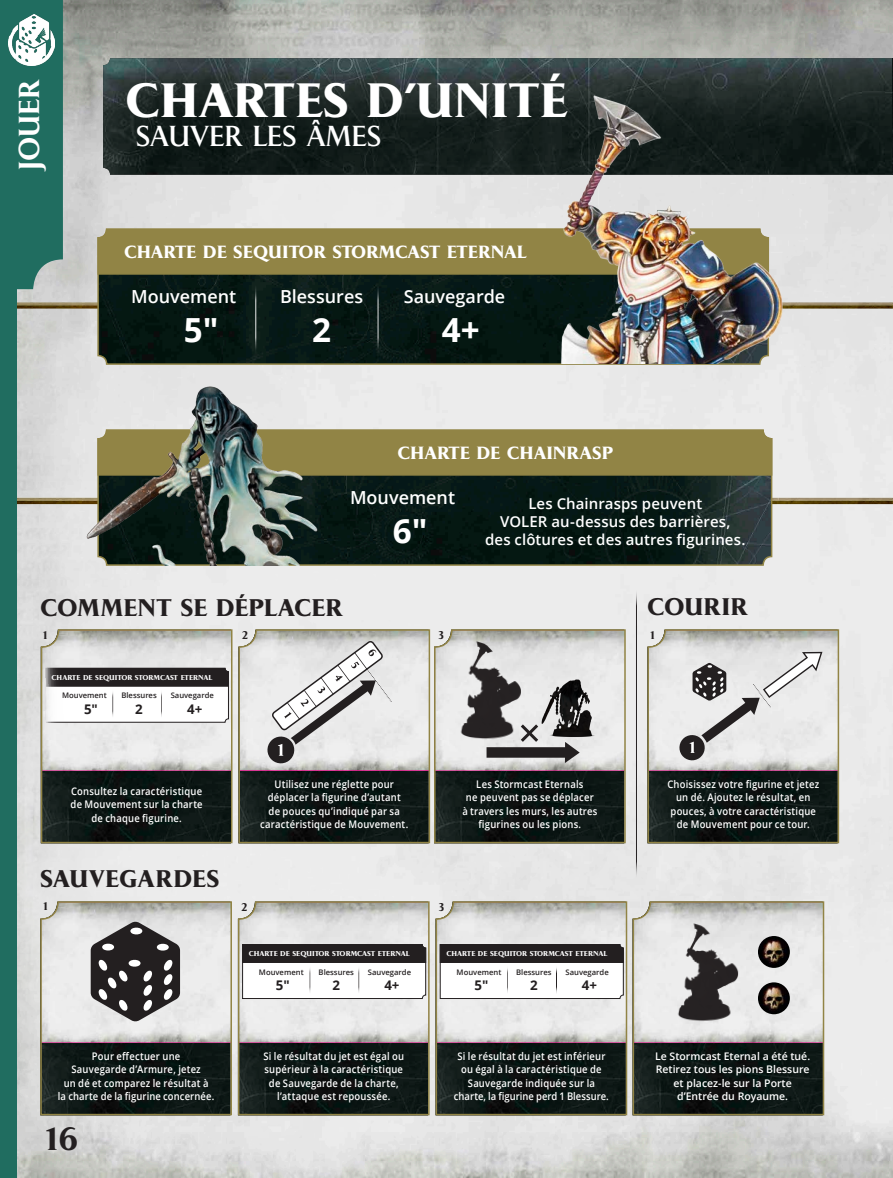
<style>
.page{position:relative;width:893px;height:1178px;background:#fff}
.page>*{position:absolute;margin:0;border:0;box-sizing:border-box;transform-origin:0 0}
.t1{font:700 45px "Pompei Std";color:#fff}
.t2{font:700 33.3px "Open Sans";color:#fff}
.t3{font:700 30px "Pompei Std";color:#231f20}
.t4{font:27px "Pompei Std";color:#fff}
.t5{font:600 27px "Pompei Std";color:#fff}
._3_1_Datasheet_Heade{font:700 22.5px "Pompei Std";color:#231f20}
.t6{font:600 18px "Open Sans";color:#fff}
.t7{font:700 16.5px "Pompei Std";color:#fff}
.Back_text_box_-_smal{font:600 15px/18px "Open Sans";letter-spacing:.005em;color:#fff;text-align:center}
.t8{font:700 13.35px "Open Sans";color:#231f20}
.Back_text_box_-_smal-2{font:600 10.5px/13.5px "Open Sans";letter-spacing:.02em;color:#fff;text-align:center;scale:.9 1}
.Back_text_box_-_smal-3{font:600 10.5px/13.5px "Open Sans";color:#fff;text-align:center}
.t9{font:700 10.5px "Pompei Std";color:#231f20}
.t10{font:600 7.65px "Open Sans";color:#231f20}
.t11{font:700 6.6px "Pompei Std";color:#fff}
</style>
<div class="page">
<img style="left:16px;top:0;width:877px;height:1178px">
<img style="left:16px;top:490px;width:877px;height:24px">
<img style="left:16px;top:295px;width:877px;height:24px">
<img style="left:100px;top:275px;width:668px;height:89px">
<div style="left:97px;top:228px;width:408px;height:47px;background:#918445"></div>
<hr style="left:255px;top:283px;width:1px;height:71px;background:#fff">
<hr style="left:378px;top:283px;width:1px;height:71px;background:#fff">
<img style="left:360px;top:476px;width:412px;height:89px">
<div style="left:360px;top:429px;width:413px;height:47px;background:#918445"></div>
<svg style="left:647px;top:628px;width:193px;height:216px;background:#919390"></svg>
<hr style="left:636px;top:589px;width:1px;height:289px;background:#231f20">
<img style="left:48px;top:349px;width:312px;height:217px">
<img style="left:103px;top:58px;width:789px;height:117px">
<img style="left:892px;top:58px;width:1px;height:117px">
<img style="left:505px;top:90px;width:297px;height:273px">
<svg style="left:40px;top:628px;width:586px;height:216px;background:#8c8e8b"></svg>
<svg style="left:40px;top:900px;width:785px;height:216px;background:#898b89"></svg>
<svg style="left:16px;top:0;width:47px;height:289px;background:#2a7366"></svg>
<div style="left:0;top:0;width:16px;height:1178px;background:#206d60"></div>
<img style="left:8px;top:15px;width:46px;height:51px">
<p class="t5" style="left:11px;top:170px;width:93px;rotate:-90deg">JOUER</p>
<p class="t1" style="left:125px;top:71px;width:444px">CHARTES D’UNITÉ</p>
<p class="t4" style="left:136px;top:118px;width:247px">SAUVER LES ÂMES</p>
<p class="t7" style="left:124px;top:241px;width:404px">CHARTE DE SEQUITOR STORMCAST ETERNAL</p>
<p class="t6" style="left:404px;top:284px;width:103px">Sauvegarde</p>
<p class="t2" style="left:442px;top:307px;width:39px">4+</p>
<p class="t6" style="left:131px;top:284px;width:107px">Mouvement</p>
<p class="t6" style="left:280px;top:284px;width:85px">Blessures</p>
<p class="t2" style="left:312px;top:307px;width:20px">2</p>
<p class="t2" style="left:184px;top:307px;width:36px">5″</p>
<p class="t7" style="left:398px;top:442px;width:217px">CHARTE DE CHAINRASP</p>
<p class="t6" style="left:350px;top:485px;width:107px">Mouvement</p>
<p class="t2" style="left:393px;top:508px;width:36px">6″</p>
<p class="Back_text_box_-_smal" style="left:485px;top:494px;width:262px">Les Chainrasps peuvent<br>VOLER au-dessus des barrières,<br>des clôtures et des autres figurines.</p>
<p class="_3_1_Datasheet_Heade" style="left:40px;top:593px;width:304px">COMMENT SE DÉPLACER</p>
<p class="t9" style="left:43px;top:629px;width:6px">1</p>
<p class="t9" style="left:241px;top:629px;width:8px">2</p>
<p class="t11" style="left:52px;top:673px;width:163px">CHARTE DE SEQUITOR STORMCAST ETERNAL</p>
<p class="t10" style="left:171px;top:690px;width:45px">Sauvegarde</p>
<p class="t8" style="left:187px;top:699px;width:17px">4+</p>
<p class="t10" style="left:62px;top:690px;width:46px">Mouvement</p>
<p class="t10" style="left:121px;top:690px;width:37px">Blessures</p>
<p class="t8" style="left:135px;top:699px;width:9px">2</p>
<p class="t8" style="left:84px;top:699px;width:15px">5″</p>
<p class="Back_text_box_-_smal-2" style="left:71px;top:784px;width:148px">Consultez la caractéristique de Mouvement sur la charte de chaque figurine.</p>
<p class="Back_text_box_-_smal-2" style="left:260px;top:777px;width:166px">Utilisez une réglette pour déplacer la figurine d’autant<br>de pouces qu’indiqué par sa caractéristique de Mouvement.</p>
<p class="_3_1_Datasheet_Heade" style="left:40px;top:864px;width:181px">SAUVEGARDES</p>
<p class="t9" style="left:44px;top:900px;width:6px">1</p>
<p class="t9" style="left:241px;top:901px;width:8px">2</p>
<p class="t9" style="left:438px;top:629px;width:8px">3</p>
<p class="Back_text_box_-_smal-2" style="left:462px;top:777px;width:152px">Les Stormcast Eternals<br>ne peuvent pas se déplacer à travers les murs, les autres figurines ou les pions.</p>
<p class="t9" style="left:439px;top:901px;width:8px">3</p>
<p class="t11" style="left:249px;top:949px;width:163px">CHARTE DE SEQUITOR STORMCAST ETERNAL</p>
<p class="t10" style="left:368px;top:966px;width:45px">Sauvegarde</p>
<p class="t8" style="left:384px;top:975px;width:17px">4+</p>
<p class="t8" style="left:475px;top:975px;width:15px">5″</p>
<p class="t11" style="left:446px;top:949px;width:163px">CHARTE DE SEQUITOR STORMCAST ETERNAL</p>
<p class="t10" style="left:565px;top:966px;width:45px">Sauvegarde</p>
<p class="t8" style="left:582px;top:975px;width:17px">4+</p>
<p class="t10" style="left:259px;top:966px;width:46px">Mouvement</p>
<p class="t10" style="left:319px;top:966px;width:37px">Blessures</p>
<p class="t8" style="left:332px;top:975px;width:9px">2</p>
<p class="t10" style="left:457px;top:966px;width:46px">Mouvement</p>
<p class="t10" style="left:516px;top:966px;width:37px">Blessures</p>
<p class="t8" style="left:530px;top:975px;width:9px">2</p>
<p class="t8" style="left:276px;top:975px;width:15px">5″</p>
<p class="_3_1_Datasheet_Heade" style="left:647px;top:592px;width:102px">COURIR</p>
<p class="t9" style="left:650px;top:629px;width:6px">1</p>
<p class="Back_text_box_-_smal-2" style="left:667px;top:777px;width:170px">Choisissez votre figurine et jetez un dé. Ajoutez le résultat, en pouces, à votre caractéristique de Mouvement pour ce tour.</p>
<p class="Back_text_box_-_smal-2" style="left:58px;top:1049px;width:175px">Pour effectuer une<br>Sauvegarde d’Armure, jetez<br>un dé et comparez le résultat à<br>la charte de la figurine concernée.</p>
<p class="Back_text_box_-_smal-2" style="left:263px;top:1049px;width:158px">Si le résultat du jet est égal ou supérieur à la caractéristique de Sauvegarde de la charte, l’attaque est repoussée.</p>
<h3 class="t3" style="left:46px;top:1119px;width:34px">16</h3>
<p class="Back_text_box_-_smal-2" style="left:454px;top:1049px;width:174px">Si le résultat du jet est inférieur ou égal à la caractéristique de<br>Sauvegarde indiquée sur la charte, la figurine perd 1 Blessure.</p>
<p class="Back_text_box_-_smal-3" style="left:655px;top:1049px;width:157px">Le Stormcast Eternal a été tué.<br>Retirez tous les pions Blessure et placez-le sur la Porte d’Entrée du Royaume.</p>
</div>
